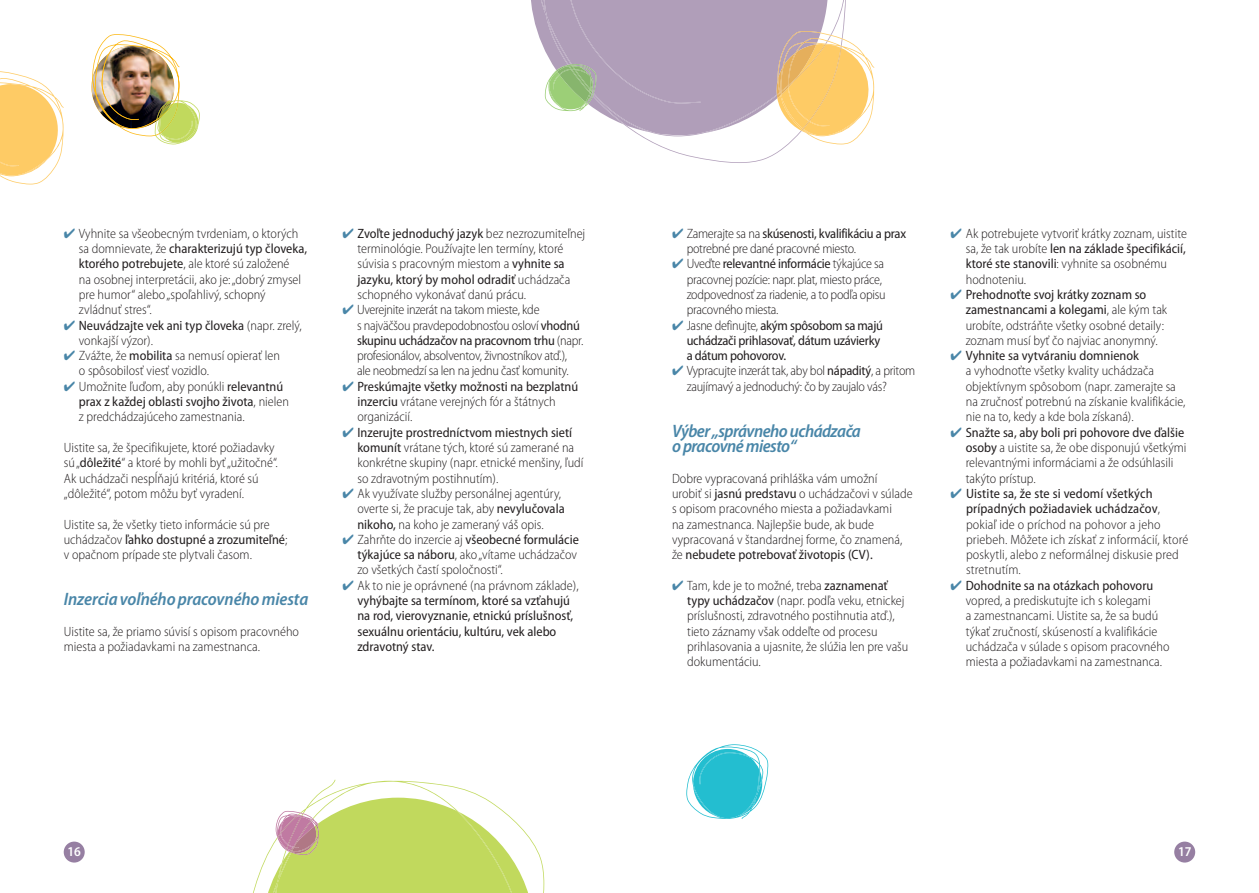
<style>
.page{position:relative;width:1259px;height:893px;background:#fff}
.page>*{position:absolute;margin:0;border:0;box-sizing:border-box;transform-origin:0 0}
.t1{font:italic 600 semi-condensed 18px/15.3px "Myriad Pro";letter-spacing:-.03em;color:#4986a8}
.t2{font:italic 600 semi-condensed 18px "Myriad Pro";letter-spacing:-.005em;color:#4986a8}
.t3{font:300 semi-condensed 13.5px/15.3px "Myriad Pro";color:#231f20}
.t4{font:300 semi-condensed 13.5px/15.3px "Myriad Pro";letter-spacing:-.02em;color:#231f20}
.t5{font:semi-condensed 13.5px/15.3px "Myriad Pro";color:#231f20}
.t6{font:semi-condensed 13.5px/15.3px "Myriad Pro";letter-spacing:-.02em;color:#231f20}
.t7{font:600 semi-condensed 13.5px "Myriad Pro";color:#fff}
.s1{color:#4986a8}
.s2{font-weight:400}
.s3{font-weight:300}
</style>
<div class="page">
<div style="left:64px;top:842px;width:21px;height:20px;background:#967fa2;border-radius:50%"></div>
<div style="left:1174px;top:842px;width:21px;height:20px;background:#967fa2;border-radius:50%"></div>
<svg style="left:655px;top:144px;width:190px;height:19px"></svg>
<svg style="left:686px;top:744px;width:82px;height:75px"></svg>
<svg style="left:253px;top:780px;width:291px;height:113px"></svg>
<svg style="left:531px;top:0;width:343px;height:144px"></svg>
<svg style="left:0;top:71px;width:64px;height:113px"></svg>
<img style="left:91px;top:34px;width:109px;height:110px">
<p class="t3" style="left:79px;top:227px;width:230px;text-indent:-15px"><span class="s1">✔</span> Vyhnite sa všeobecným tvrdeniam, o ktorých sa domnievate, že <span class="s2">charakterizujú typ človeka, ktorého potrebujete</span>, ale ktoré sú založené<br>na osobnej interpretácii, ako je: „dobrý zmysel pre humor“ alebo „spoľahlivý, schopný zvládnuť stres“.</p>
<p class="t5" style="left:79px;top:319px;width:224px;text-indent:-15px"><span class="s1">✔</span> Neuvádzajte vek ani typ človeka <span class="s3">(napr. zrelý, vonkajší výzor).</span></p>
<p class="t3" style="left:79px;top:349px;width:203px;text-indent:-15px"><span class="s1">✔</span> Zvážte, že <span class="s2">mobilita</span> sa nemusí opierať len o spôsobilosť viesť vozidlo.</p>
<p class="t3" style="left:79px;top:380px;width:212px;text-indent:-15px"><span class="s1">✔</span> Umožnite ľuďom, aby ponúkli <span class="s2">relevantnú prax z každej oblasti svojho života</span>, nielen z predchádzajúceho zamestnania.</p>
<p class="t3" style="left:64px;top:441px;width:216px">Uistite sa, že špecifikujete, ktoré požiadavky sú „<span class="s2">dôležité</span>“ a ktoré by mohli byť „užitočné“.<br>Ak uchádzači nespĺňajú kritériá, ktoré sú „dôležité“, potom môžu byť vyradení.</p>
<p class="t3" style="left:64px;top:518px;width:225px">Uistite sa, že všetky tieto informácie sú pre uchádzačov <span class="s2">ľahko dostupné a zrozumiteľné</span>; v opačnom prípade ste plytvali časom.</p>
<h1 class="t2" style="left:64px;top:592px;width:246px">Inzercia voľného pracovného miesta</h1>
<p class="t3" style="left:64px;top:625px;width:237px">Uistite sa, že priamo súvisí s opisom pracovného miesta a požiadavkami na zamestnanca.</p>
<p class="t3" style="left:357px;top:227px;width:229px;text-indent:-15px"><span class="s1">✔</span> <span class="s2">Zvoľte jednoduchý jazyk</span> bez nezrozumiteľnej terminológie. Používajte len termíny, ktoré súvisia s pracovným miestom a <span class="s2">vyhnite sa jazyku, ktorý by mohol odradiť</span> uchádzača schopného vykonávať danú prácu.</p>
<p class="t4" style="left:357px;top:303px;width:228px;text-indent:-15px"><span class="s1">✔</span> Uverejnite inzerát na takom mieste, kde<br>s najväčšou pravdepodobnosťou osloví <span class="s2">vhodnú skupinu uchádzačov na pracovnom trhu</span> (napr. profesionálov, absolventov, živnostníkov atď.), ale neobmedzí sa len na jednu časť komunity.</p>
<p class="t5" style="left:357px;top:380px;width:222px;text-indent:-15px"><span class="s1">✔</span> Preskúmajte všetky možnosti na bezplatnú inzerciu <span class="s3">vrátane verejných fór a štátnych organizácií.</span></p>
<p class="t3" style="left:357px;top:426px;width:227px;text-indent:-15px"><span class="s1">✔</span> <span class="s2">Inzerujte prostredníctvom miestnych sietí komunít</span> vrátane tých, ktoré sú zamerané na konkrétne skupiny (napr. etnické menšiny, ľudí so zdravotným postihnutím).</p>
<p class="t3" style="left:357px;top:487px;width:209px;text-indent:-15px"><span class="s1">✔</span> Ak využívate služby personálnej agentúry, overte si, že pracuje tak, aby <span class="s2">nevylučovala nikoho,</span> na koho je zameraný váš opis.</p>
<p class="t3" style="left:357px;top:533px;width:223px;text-indent:-15px"><span class="s1">✔</span> Zahrňte do inzercie aj <span class="s2">všeobecné formulácie týkajúce sa náboru</span>, ako „vítame uchádzačov zo všetkých častí spoločnosti“.</p>
<p class="t5" style="left:357px;top:579px;width:223px;text-indent:-15px"><span class="s1">✔</span> <span class="s3">Ak to nie je oprávnené (na právnom základe), </span>vyhýbajte sa termínom, ktoré sa vzťahujú na rod, vierovyznanie, etnickú príslušnosť, sexuálnu orientáciu, kultúru, vek alebo zdravotný stav.</p>
<p class="t4" style="left:686px;top:227px;width:221px;text-indent:-15px"><span class="s1">✔</span> Zamerajte sa na <span class="s2">skúsenosti, kvalifikáciu a prax </span>potrebné pre dané pracovné miesto.</p>
<p class="t4" style="left:686px;top:258px;width:201px;text-indent:-15px"><span class="s1">✔</span> Uveďte <span class="s2">relevantné informácie</span> týkajúce sa pracovnej pozície: napr. plat, miesto práce, zodpovednosť za riadenie, a to podľa opisu pracovného miesta.</p>
<p class="t6" style="left:686px;top:319px;width:198px;text-indent:-15px"><span class="s1">✔</span> <span class="s3">Jasne definujte,</span> akým spôsobom sa majú uchádzači prihlasovať, dátum uzávierky a dátum pohovorov.</p>
<p class="t4" style="left:686px;top:365px;width:230px;text-indent:-15px"><span class="s1">✔</span> Vypracujte inzerát tak, aby bol <span class="s2">nápaditý</span>, a pritom zaujímavý a jednoduchý: čo by zaujalo vás?</p>
<h1 class="t1" style="left:672px;top:425px;width:190px">Výber „správneho uchádzača o pracovné miesto“</h1>
<p class="t3" style="left:672px;top:472px;width:242px">Dobre vypracovaná prihláška vám umožní<br>urobiť si <span class="s2">jasnú predstavu</span> o uchádzačovi v súlade s opisom pracovného miesta a požiadavkami<br>na zamestnanca. Najlepšie bude, ak bude vypracovaná v štandardnej forme, čo znamená, že <span class="s2">nebudete potrebovať životopis (CV).</span></p>
<p class="t3" style="left:687px;top:579px;width:223px;text-indent:-15px"><span class="s1">✔</span> Tam, kde je to možné, treba <span class="s2">zaznamenať typy uchádzačov</span> (napr. podľa veku, etnickej príslušnosti, zdravotného postihnutia atď.), tieto záznamy však oddeľte od procesu prihlasovania a ujasnite, že slúžia len pre vašu dokumentáciu.</p>
<p class="t3" style="left:965px;top:227px;width:223px;text-indent:-15px"><span class="s1">✔</span> Ak potrebujete vytvoriť krátky zoznam, uistite sa, že tak urobíte <span class="s2">len na základe špecifikácií, ktoré ste stanovili</span>: vyhnite sa osobnému hodnoteniu.</p>
<p class="t3" style="left:965px;top:288px;width:203px;text-indent:-15px"><span class="s1">✔</span> <span class="s2">Prehodnoťte svoj krátky zoznam so zamestnancami a kolegami</span>, ale kým tak urobíte, odstráňte všetky osobné detaily: zoznam musí byť čo najviac anonymný.</p>
<p class="t3" style="left:965px;top:349px;width:221px;text-indent:-15px"><span class="s1">✔</span> <span class="s2">Vyhnite sa vytváraniu domnienok<br></span>a vyhodnoťte všetky kvality uchádzača objektívnym spôsobom (napr. zamerajte sa na zručnosť potrebnú na získanie kvalifikácie, nie na to, kedy a kde bola získaná).</p>
<p class="t3" style="left:965px;top:426px;width:222px;text-indent:-15px"><span class="s1">✔</span> <span class="s2">Snažte sa, aby boli pri pohovore dve ďalšie osoby</span> a uistite sa, že obe disponujú všetkými relevantnými informáciami a že odsúhlasili takýto prístup.</p>
<p class="t3" style="left:966px;top:487px;width:224px;text-indent:-15px"><span class="s1">✔</span> <span class="s2">Uistite sa, že ste si vedomí všetkých prípadných požiadaviek uchádzačov</span>, pokiaľ ide o príchod na pohovor a jeho priebeh. Môžete ich získať z informácií, ktoré poskytli, alebo z neformálnej diskusie pred stretnutím.</p>
<p class="t3" style="left:965px;top:579px;width:205px;text-indent:-15px"><span class="s1">✔</span> <span class="s2">Dohodnite sa na otázkach pohovoru </span>vopred, a prediskutujte ich s kolegami<br>a zamestnancami. Uistite sa, že sa budú týkať zručností, skúseností a kvalifikácie uchádzača v súlade s opisom pracovného miesta a požiadavkami na zamestnanca.</p>
<p class="t7" style="left:67px;top:847px;width:15px">16</p>
<p class="t7" style="left:1178px;top:847px;width:15px">17</p>
</div>
